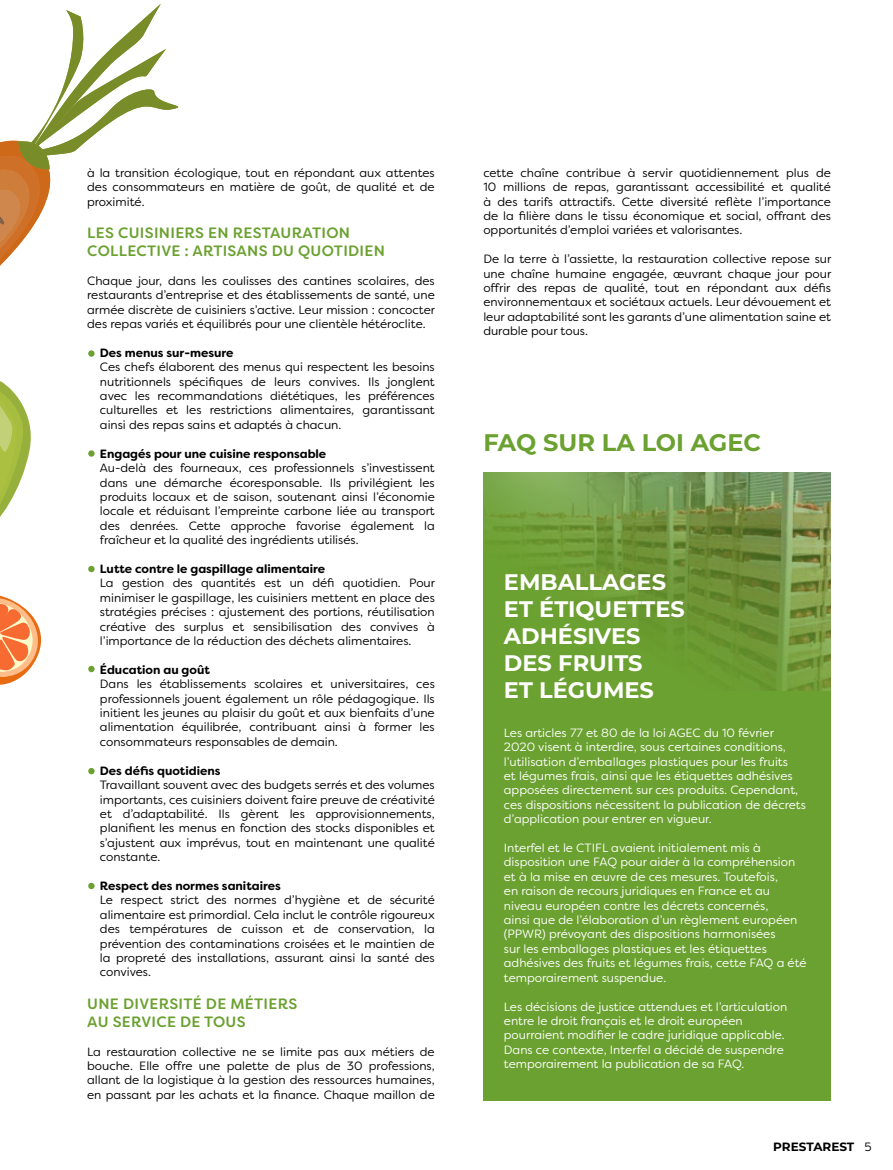
<style>
.page{position:relative;width:893px;height:1170px;background:#fff}
.page>*{position:absolute;margin:0;border:0;box-sizing:border-box;transform-origin:0 0}
.t1{font:700 24px "Montserrat";color:#6ba130}
.t2{font:700 22.5px/27px "Montserrat";color:#fff}
.t3{font:500 15px/18px "Filson Soft";letter-spacing:.02em;color:#6ba130}
.t4{font:12px/14.4px "Filson Soft";color:#000;text-align:justify}
.t5{font:12px/14.4px "Filson Soft";color:#fff}
.t6{font:700 12px "Filson Soft";color:#000}
.t7{font:700 12px "Montserrat";color:#000}
.s1{font-family:"Filson Soft";font-weight:400}
</style>
<div class="page">
<svg style="left:0;top:595px;width:42px;height:90px"></svg>
<svg style="left:483px;top:472px;width:348px;height:218px;background:#71993d"></svg>
<div style="left:483px;top:690px;width:348px;height:410px;background:#6ba130"></div>
<div style="left:88px;top:566px;width:7px;height:6px;background:#6ba130;border-radius:50%"></div>
<div style="left:88px;top:665px;width:7px;height:7px;background:#6ba130;border-radius:50%"></div>
<svg style="left:88px;top:767px;width:7px;height:7px"></svg>
<div style="left:88px;top:882px;width:7px;height:7px;background:#6ba130;border-radius:50%"></div>
<svg style="left:0;top:4px;width:179px;height:513px"></svg>
<p class="t4" style="left:87px;top:165px;width:349px">à la transition écologique, tout en répondant aux attentes des consommateurs en matière de goût, de qualité et de proximité.</p>
<p class="t3" style="left:87px;top:224px;width:299px">LES CUISINIERS EN RESTAURATION<br>COLLECTIVE : ARTISANS DU QUOTIDIEN</p>
<p class="t4" style="left:87px;top:273px;width:349px">Chaque jour, dans les coulisses des cantines scolaires, des restaurants d’entreprise et des établissements de santé, une armée discrète de cuisiniers s’active. Leur mission : concocter des repas variés et équilibrés pour une clientèle hétéroclite.</p>
<p class="t6" style="left:100px;top:345px;width:135px">Des menus sur-mesure</p>
<p class="t4" style="left:100px;top:360px;width:336px">Ces chefs élaborent des menus qui respectent les besoins nutritionnels spécifiques de leurs convives. Ils jonglent avec les recommandations diététiques, les préférences culturelles et les restrictions alimentaires, garantissant ainsi des repas sains et adaptés à chacun.</p>
<p class="t6" style="left:100px;top:445px;width:228px">Engagés pour une cuisine responsable</p>
<p class="t4" style="left:100px;top:460px;width:336px">Au-delà des fourneaux, ces professionnels s’investissent dans une démarche écoresponsable. Ils privilégient les produits locaux et de saison, soutenant ainsi l’économie locale et réduisant l’empreinte carbone liée au transport des denrées. Cette approche favorise également la fraîcheur et la qualité des ingrédients utilisés.</p>
<p class="t6" style="left:100px;top:561px;width:227px">Lutte contre le gaspillage alimentaire</p>
<p class="t4" style="left:100px;top:576px;width:337px">La gestion des quantités est un défi quotidien. Pour minimiser le gaspillage, les cuisiniers mettent en place des stratégies précises : ajustement des portions, réutilisation créative des surplus et sensibilisation des convives à l’importance de la réduction des déchets alimentaires.</p>
<p class="t6" style="left:100px;top:661px;width:111px">Éducation au goût</p>
<p class="t4" style="left:100px;top:676px;width:336px">Dans les établissements scolaires et universitaires, ces professionnels jouent également un rôle pédagogique. Ils initient les jeunes au plaisir du goût et aux bienfaits d’une alimentation équilibrée, contribuant ainsi à former les consommateurs responsables de demain.</p>
<p class="t6" style="left:100px;top:762px;width:122px">Des défis quotidiens</p>
<p class="t4" style="left:100px;top:777px;width:336px">Travaillant souvent avec des budgets serrés et des volumes importants, ces cuisiniers doivent faire preuve de créativité et d’adaptabilité. Ils gèrent les approvisionnements, planifient les menus en fonction des stocks disponibles et s’ajustent aux imprévus, tout en maintenant une qualité constante.</p>
<p class="t6" style="left:100px;top:877px;width:182px">Respect des normes sanitaires</p>
<p class="t4" style="left:100px;top:892px;width:336px">Le respect strict des normes d’hygiène et de sécurité alimentaire est primordial. Cela inclut le contrôle rigoureux des températures de cuisson et de conservation, la prévention des contaminations croisées et le maintien de la propreté des installations, assurant ainsi la santé des convives.</p>
<p class="t3" style="left:87px;top:994px;width:211px">UNE DIVERSITÉ DE MÉTIERS<br>AU SERVICE DE TOUS</p>
<p class="t4" style="left:87px;top:1044px;width:349px">La restauration collective ne se limite pas aux métiers de bouche. Elle offre une palette de plus de 30 professions, allant de la logistique à la gestion des ressources humaines, en passant par les achats et la finance. Chaque maillon de</p>
<p class="t4" style="left:483px;top:165px;width:349px">cette chaîne contribue à servir quotidiennement plus de 10 millions de repas, garantissant accessibilité et qualité à des tarifs attractifs. Cette diversité reflète l’importance de la filière dans le tissu économique et social, offrant des opportunités d’emploi variées et valorisantes.</p>
<p class="t4" style="left:483px;top:252px;width:349px">De la terre à l’assiette, la restauration collective repose sur une chaîne humaine engagée, œuvrant chaque jour pour offrir des repas de qualité, tout en répondant aux défis environnementaux et sociétaux actuels. Leur dévouement et leur adaptabilité sont les garants d’une alimentation saine et durable pour tous.</p>
<h1 class="t1" style="left:483px;top:425px;width:279px">FAQ SUR LA LOI AGEC</h1>
<h2 class="t2" style="left:504px;top:567px;width:183px">EMBALLAGES<br>ET ÉTIQUETTES<br>ADHÉSIVES<br>DES FRUITS<br>ET LÉGUMES</h2>
<p class="t5" style="left:504px;top:725px;width:303px">Les articles 77 et 80 de la loi AGEC du 10 février 2020 visent à interdire, sous certaines conditions, l’utilisation d’emballages plastiques pour les fruits<br>et légumes frais, ainsi que les étiquettes adhésives apposées directement sur ces produits. Cependant, ces dispositions nécessitent la publication de décrets d’application pour entrer en vigueur.</p>
<p class="t5" style="left:504px;top:840px;width:304px">Interfel et le CTIFL avaient initialement mis à disposition une FAQ pour aider à la compréhension et à la mise en œuvre de ces mesures. Toutefois,<br>en raison de recours juridiques en France et au niveau européen contre les décrets concernés,<br>ainsi que de l’élaboration d’un règlement européen (PPWR) prévoyant des dispositions harmonisées<br>sur les emballages plastiques et les étiquettes adhésives des fruits et légumes frais, cette FAQ a été temporairement suspendue.</p>
<p class="t5" style="left:504px;top:998px;width:285px">Les décisions de justice attendues et l’articulation entre le droit français et le droit européen pourraient modifier le cadre juridique applicable.<br>Dans ce contexte, Interfel a décidé de suspendre temporairement la publication de sa FAQ.</p>
<p class="t7" style="left:773px;top:1137px;width:100px">PRESTAREST <span class="s1">5</span></p>
</div>
